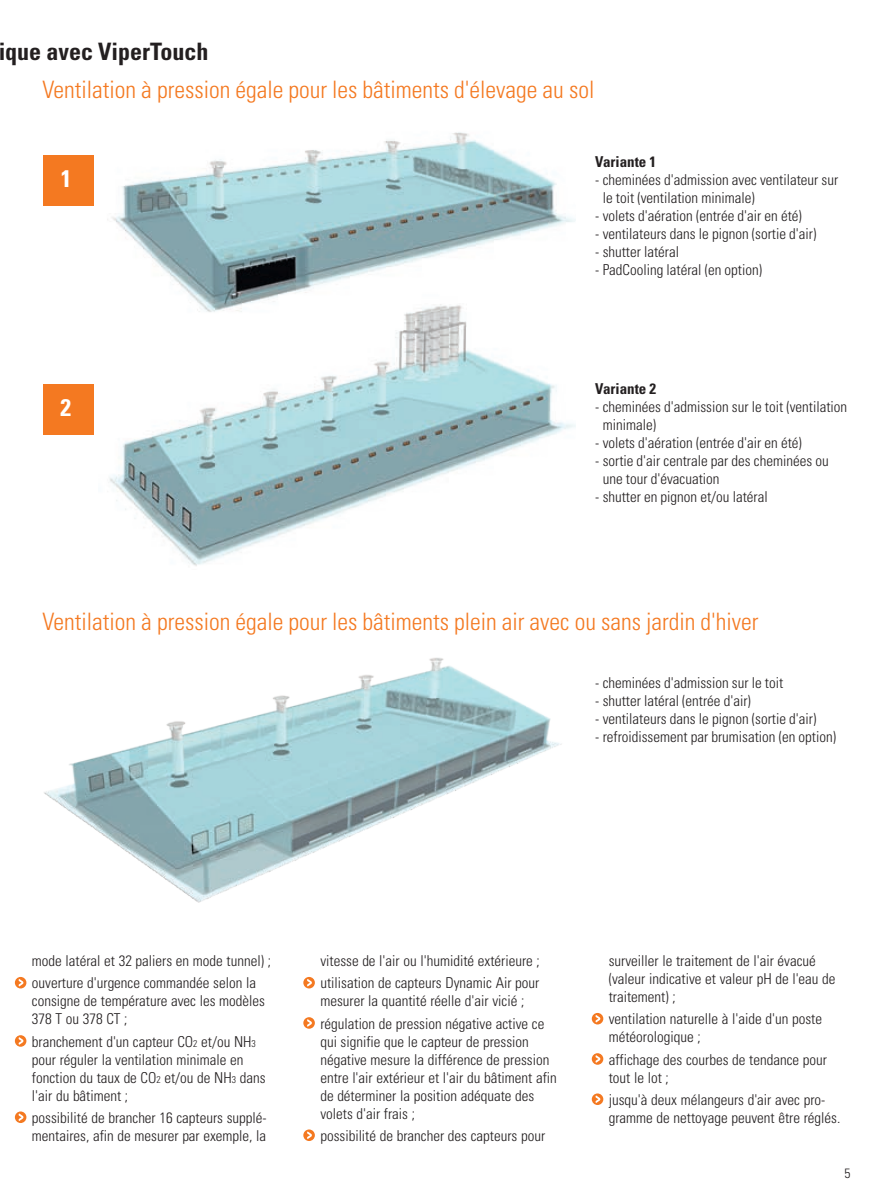
<style>
.page{position:relative;width:893px;height:1191px;background:#fff}
.page>*{position:absolute;margin:0;border:0;box-sizing:border-box;transform-origin:0 0}
.t1{font:300 condensed 24px "Univers LT Std";color:#f47921}
.t2{font:700 condensed 24px "Univers LT Std";color:#231f20}
.t3{font:700 condensed 24px "Univers LT Std";color:#fff}
.t4{font:300 condensed 15px/18px "Univers LT Std";color:#231f20}
.t5{font:700 condensed 15px "Univers LT Std";color:#231f20}
.t6{font:300 condensed 13.5px "Univers LT Std";color:#231f20}
.s1{font-size:9.75px}
</style>
<div class="page">
<svg style="left:15px;top:977px;width:11px;height:11px"></svg>
<svg style="left:19px;top:979px;width:4px;height:7px"></svg>
<svg style="left:15px;top:1035px;width:11px;height:11px"></svg>
<svg style="left:19px;top:1037px;width:4px;height:7px"></svg>
<svg style="left:15px;top:1111px;width:11px;height:12px"></svg>
<svg style="left:19px;top:1113px;width:4px;height:8px"></svg>
<div style="left:303px;top:977px;width:12px;height:11px;background:#f47921;border-radius:50%"></div>
<svg style="left:307px;top:979px;width:5px;height:7px"></svg>
<div style="left:303px;top:1017px;width:12px;height:11px;background:#f47921;border-radius:50%"></div>
<svg style="left:307px;top:1019px;width:5px;height:7px"></svg>
<svg style="left:303px;top:1129px;width:12px;height:12px"></svg>
<svg style="left:307px;top:1131px;width:5px;height:8px"></svg>
<div style="left:592px;top:1013px;width:11px;height:11px;background:#f47921;border-radius:50%"></div>
<svg style="left:595px;top:1015px;width:5px;height:7px"></svg>
<svg style="left:592px;top:1053px;width:11px;height:11px"></svg>
<svg style="left:595px;top:1055px;width:5px;height:7px"></svg>
<div style="left:592px;top:1093px;width:11px;height:12px;background:#f47921;border-radius:50%"></div>
<svg style="left:595px;top:1095px;width:5px;height:8px"></svg>
<img style="left:44px;top:657px;width:518px;height:246px">
<div style="left:43px;top:156px;width:50px;height:50px;background:#f47921"></div>
<div style="left:43px;top:384px;width:50px;height:51px;background:#f47921"></div>
<img style="left:107px;top:132px;width:469px;height:434px">
<h1 class="t2" style="left:-1px;top:37px;width:211px">ique avec ViperTouch</h1>
<h1 class="t1" style="left:43px;top:75px;width:553px">Ventilation à pression égale pour les bâtiments d'élevage au sol</h1>
<h1 class="t3" style="left:61px;top:164px;width:12px">1</h1>
<h1 class="t3" style="left:60px;top:392px;width:12px">2</h1>
<p class="t5" style="left:595px;top:152px;width:62px">Variante 1</p>
<p class="t4" style="left:603px;top:170px;width:237px;text-indent:-8px">- cheminées d'admission avec ventilateur sur le toit (ventilation minimale)</p>
<p class="t4" style="left:595px;top:206px;width:208px">- volets d'aération (entrée d'air en été)</p>
<p class="t4" style="left:595px;top:224px;width:223px">- ventilateurs dans le pignon (sortie d'air)</p>
<p class="t4" style="left:595px;top:242px;width:85px">- shutter latéral</p>
<p class="t4" style="left:595px;top:260px;width:168px">- PadCooling latéral (en option)</p>
<p class="t5" style="left:595px;top:380px;width:62px">Variante 2</p>
<p class="t4" style="left:603px;top:398px;width:246px;text-indent:-8px">- cheminées d'admission sur le toit (ventilation minimale)</p>
<p class="t4" style="left:595px;top:434px;width:208px">- volets d'aération (entrée d'air en été)</p>
<p class="t4" style="left:603px;top:452px;width:227px;text-indent:-8px">- sortie d'air centrale par des cheminées ou une tour d'évacuation</p>
<p class="t4" style="left:595px;top:488px;width:174px">- shutter en pignon et/ou latéral</p>
<h1 class="t1" style="left:43px;top:607px;width:717px">Ventilation à pression égale pour les bâtiments plein air avec ou sans jardin d'hiver</h1>
<p class="t4" style="left:595px;top:674px;width:189px">- cheminées d'admission sur le toit</p>
<p class="t4" style="left:595px;top:692px;width:157px">- shutter latéral (entrée d'air)</p>
<p class="t4" style="left:595px;top:710px;width:223px">- ventilateurs dans le pignon (sortie d'air)</p>
<p class="t4" style="left:595px;top:728px;width:242px">- refroidissement par brumisation (en option)</p>
<p class="t4" style="left:32px;top:949px;width:241px;line-height:22.2px">mode latéral et 32 paliers en mode tunnel) ; ouverture d'urgence commandée selon la</p>
<p class="t4" style="left:32px;top:992px;width:235px">consigne de température avec les modèles<br>378 T ou 378 CT ;</p>
<p class="t4" style="left:32px;top:1032px;width:235px">branchement d'un capteur CO<span class="s1">2</span> et/ou NH<span class="s1">3 </span>pour réguler la ventilation minimale en fonction du taux de CO<span class="s1">2</span> et/ou de NH<span class="s1">3</span> dans l'air du bâtiment ;</p>
<p class="t4" style="left:32px;top:1108px;width:236px">possibilité de brancher 16 capteurs supplé&shy;mentaires, afin de mesurer par exemple, la</p>
<p class="t4" style="left:320px;top:949px;width:221px;line-height:22.2px">vitesse de l'air ou l'humidité extérieure ; utilisation de capteurs Dynamic Air pour</p>
<p class="t4" style="left:320px;top:990px;width:226px;line-height:22.2px">mesurer la quantité réelle d'air vicié ; régulation de pression négative active ce</p>
<p class="t4" style="left:320px;top:1032px;width:238px">qui signifie que le capteur de pression négative mesure la différence de pression entre l'air extérieur et l'air du bâtiment afin de déterminer la position adéquate des volets d'air frais ;</p>
<p class="t4" style="left:320px;top:1126px;width:226px">possibilité de brancher des capteurs pour</p>
<p class="t4" style="left:609px;top:952px;width:228px">surveiller le traitement de l'air évacué (valeur indicative et valeur pH de l'eau de traitement) ;</p>
<p class="t4" style="left:609px;top:1010px;width:215px">ventilation naturelle à l'aide d'un poste météorologique ;</p>
<p class="t4" style="left:609px;top:1050px;width:220px">affichage des courbes de tendance pour tout le lot ;</p>
<p class="t4" style="left:609px;top:1090px;width:233px">jusqu'à deux mélangeurs d'air avec pro&shy;gramme de nettoyage peuvent être réglés.</p>
<p class="t6" style="left:844px;top:1165px;width:7px">5</p>
</div>
